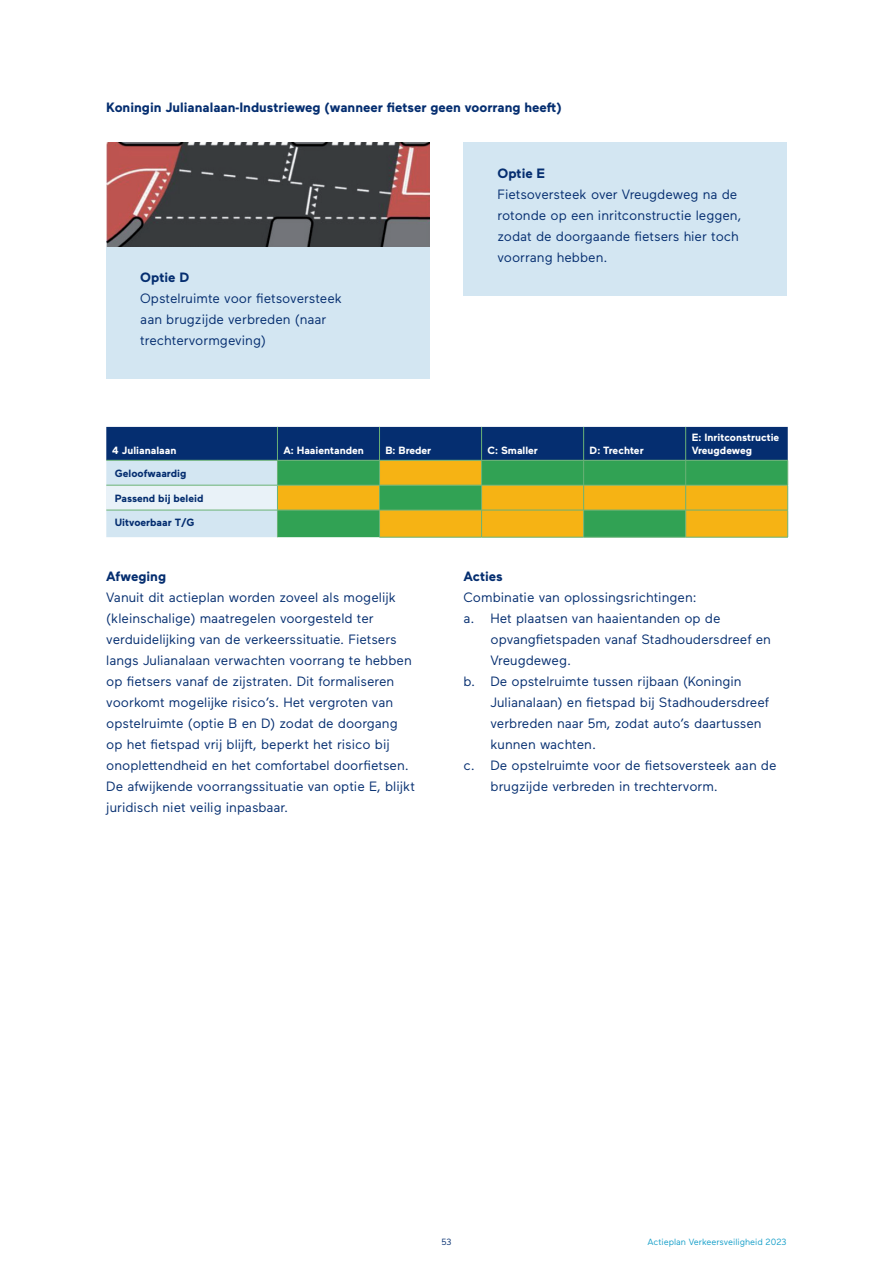
<style>
.page{position:relative;width:893px;height:1263px;background:#fff}
.page>*{position:absolute;margin:0;border:0;box-sizing:border-box;transform-origin:0 0}
.t1{font:13.5px/21px "Maax";color:#052e70}
.t2{font:700 13.5px "Maax";color:#052e70}
.t3{font:700 10.5px/13.5px "Maax";color:#fff}
.t4{font:700 10.5px "Maax";color:#052e70}
.t5{font:9px "Maax";color:#169fc9}
.t6{font:9px "Maax";color:#052e70}
</style>
<div class="page">
<div style="left:106px;top:246px;width:323px;height:133px;background:#d3e6f2"></div>
<div style="left:463px;top:142px;width:324px;height:154px;background:#d3e6f2"></div>
<img style="left:106px;top:142px;width:323px;height:104px">
<svg style="left:106px;top:427px;width:682px;height:110px;background:#779067"></svg>
<hr style="left:379px;top:537px;width:103px;height:1px;background:#6ab276">
<hr style="left:482px;top:537px;width:102px;height:1px;background:#6ab276">
<hr style="left:584px;top:537px;width:102px;height:1px;background:#6ab276">
<hr style="left:686px;top:537px;width:102px;height:1px;background:#6ab276">
<p class="t2" style="left:106px;top:99px;width:457px">Koningin Julianalaan-Industrieweg (wanneer fietser geen voorrang heeft)</p>
<p class="t2" style="left:140px;top:268px;width:50px">Optie D</p>
<p class="t1" style="left:140px;top:287px;width:203px">Opstelruimte voor fietsoversteek aan brugzijde verbreden (naar trechtervormgeving)</p>
<p class="t2" style="left:497px;top:164px;width:49px">Optie E</p>
<p class="t1" style="left:497px;top:183px;width:245px">Fietsoversteek over Vreugdeweg na de rotonde op een inritconstructie leggen, zodat de doorgaande fietsers hier toch voorrang hebben.</p>
<p class="t3" style="left:112px;top:443px;width:66px">4 Julianalaan</p>
<p class="t3" style="left:283px;top:443px;width:82px">A: Haaientanden</p>
<p class="t3" style="left:385px;top:443px;width:47px">B: Breder</p>
<p class="t3" style="left:488px;top:443px;width:52px">C: Smaller</p>
<p class="t3" style="left:590px;top:443px;width:56px">D: Trechter</p>
<p class="t4" style="left:115px;top:466px;width:73px">Geloofwaardig</p>
<p class="t4" style="left:115px;top:491px;width:90px">Passend bij beleid</p>
<p class="t4" style="left:115px;top:516px;width:81px">Uitvoerbaar T/G</p>
<p class="t3" style="left:692px;top:430px;width:89px">E: Inritconstructie<br>Vreugdeweg</p>
<p class="t2" style="left:106px;top:567px;width:61px">Afweging</p>
<p class="t1" style="left:106px;top:586px;width:310px">Vanuit dit actieplan worden zoveel als mogelijk (kleinschalige) maatregelen voorgesteld ter verduidelijking van de verkeerssituatie. Fietsers langs Julianalaan verwachten voorrang te hebben op fietsers vanaf de zijstraten. Dit formaliseren voorkomt mogelijke risico’s. Het vergroten van opstelruimte (optie B en D) zodat de doorgang op het fietspad vrij blijft, beperkt het risico bij onoplettendheid en het comfortabel doorfietsen.<br>De afwijkende voorrangssituatie van optie E, blijkt juridisch niet veilig inpasbaar.</p>
<p class="t2" style="left:463px;top:567px;width:41px">Acties</p>
<p class="t1" style="left:463px;top:586px;width:235px">Combinatie van oplossingsrichtingen:</p>
<p class="t1" style="left:463px;top:607px;width:259px">a. Het plaatsen van haaientanden op de</p>
<p class="t1" style="left:490px;top:628px;width:282px">opvangfietspaden vanaf Stadhoudersdreef en</p>
<p class="t1" style="left:490px;top:649px;width:80px">Vreugdeweg.</p>
<p class="t1" style="left:463px;top:670px;width:280px">b. De opstelruimte tussen rijbaan (Koningin</p>
<p class="t1" style="left:490px;top:691px;width:280px">Julianalaan) en fietspad bij Stadhoudersdreef</p>
<p class="t1" style="left:490px;top:712px;width:273px">verbreden naar 5m, zodat auto’s daartussen</p>
<p class="t1" style="left:490px;top:733px;width:105px">kunnen wachten.</p>
<p class="t1" style="left:463px;top:754px;width:315px">c. De opstelruimte voor de fietsoversteek aan de</p>
<p class="t1" style="left:490px;top:775px;width:227px">brugzijde verbreden in trechtervorm.</p>
<p class="t6" style="left:441px;top:1236px;width:12px">53</p>
<p class="t5" style="left:647px;top:1236px;width:141px">Actieplan Verkeersveiligheid 2023</p>
</div>
